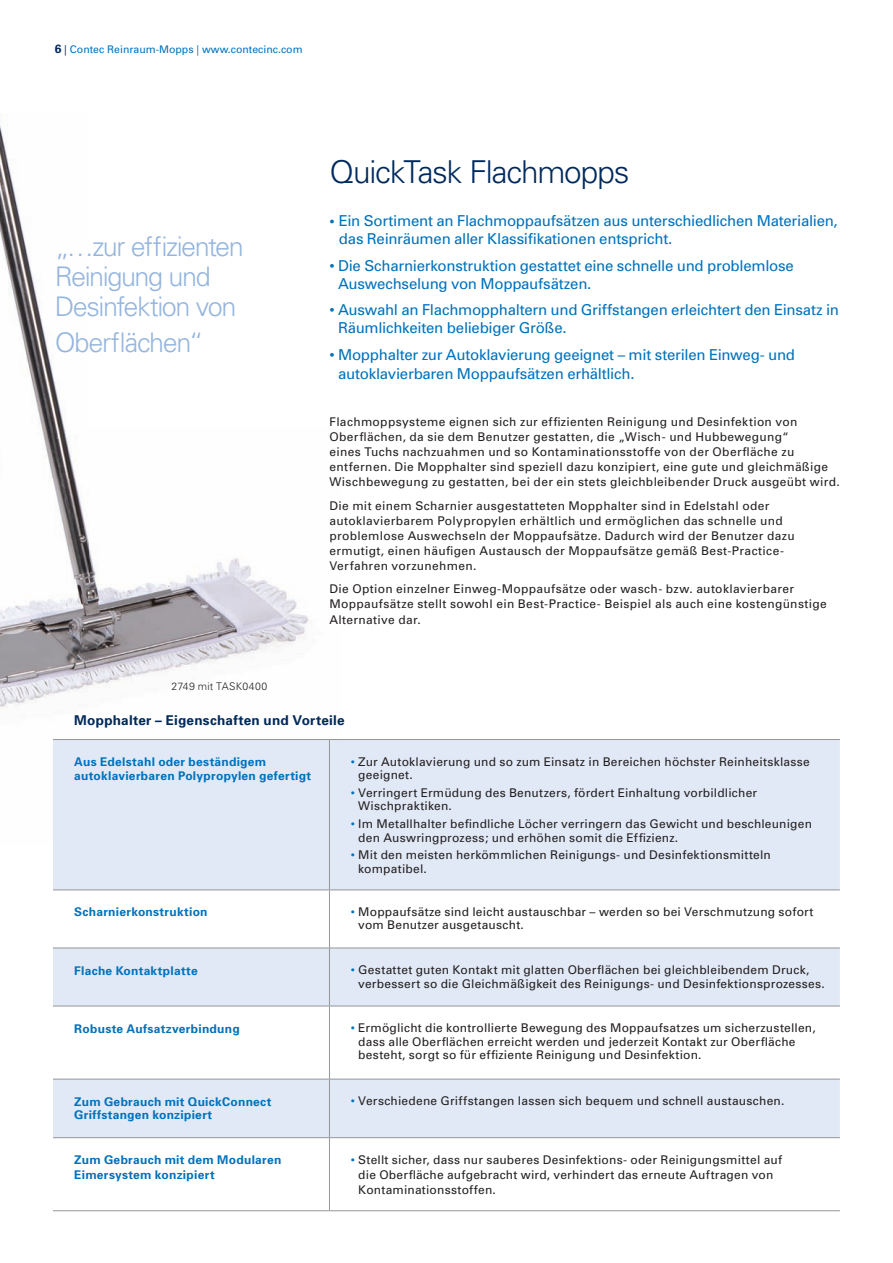
<style>
.page{position:relative;width:893px;height:1263px;background:#fff}
.page>*{position:absolute;margin:0;border:0;box-sizing:border-box;transform-origin:0 0}
.t1{font:300 31.5px "Univers";letter-spacing:-.035em;color:#00295c}
.t2{font:300 27px/30px "Univers";letter-spacing:-.055em;color:#95b5de}
.t3{font:15px/18px "Univers";letter-spacing:-.015em;color:#0072bc}
.t4{font:700 13.5px "Univers";letter-spacing:.02em;color:#00295c}
.t5{font:12px/15px "Univers";letter-spacing:.02em;color:#231f20}
.t6{font:700 12px/13.5px "Univers";letter-spacing:.02em;color:#0072bc}
.t7{font:10.5px "Univers";color:#0072bc}
.t8{font:300 10.5px "Univers";letter-spacing:.02em;color:#231f20}
.s1{font-weight:700;font-size:12px;color:#00295c}
.s2{color:#00295c}
.s3{font-weight:700}
.s4{color:#0072bc}
</style>
<div class="page">
<img style="left:0;top:125px;width:309px;height:584px">
<svg style="left:53px;top:740px;width:787px;height:396px;fill:#e1e9f6"></svg>
<hr style="left:329px;top:889px;width:511px;height:1px;background:#939598">
<hr style="left:329px;top:947px;width:511px;height:1px;background:#939598">
<hr style="left:329px;top:1005px;width:511px;height:1px;background:#939598">
<hr style="left:329px;top:1078px;width:511px;height:1px;background:#939598">
<hr style="left:329px;top:1136px;width:511px;height:1px;background:#939598">
<hr style="left:329px;top:1209px;width:511px;height:1px;background:#939598">
<hr style="left:329px;top:739px;width:1px;height:150px;background:#939598">
<hr style="left:53px;top:889px;width:276px;height:1px;background:#939598">
<hr style="left:329px;top:890px;width:1px;height:57px;background:#939598">
<hr style="left:53px;top:947px;width:276px;height:1px;background:#939598">
<hr style="left:329px;top:948px;width:1px;height:57px;background:#939598">
<hr style="left:53px;top:1005px;width:276px;height:1px;background:#939598">
<hr style="left:329px;top:1006px;width:1px;height:72px;background:#939598">
<hr style="left:53px;top:1078px;width:276px;height:1px;background:#939598">
<hr style="left:329px;top:1079px;width:1px;height:57px;background:#939598">
<hr style="left:53px;top:1136px;width:276px;height:1px;background:#939598">
<hr style="left:329px;top:1137px;width:1px;height:72px;background:#939598">
<hr style="left:53px;top:1209px;width:276px;height:1px;background:#939598">
<hr style="left:53px;top:739px;width:276px;height:1px;background:#939598">
<hr style="left:329px;top:739px;width:511px;height:1px;background:#939598">
<p class="t7" style="left:55px;top:43px;width:249px"><span class="s1">6</span> <span class="s2">|</span> Contec Reinraum-Mopps | www.contecinc.com</p>
<h2 class="t2" style="left:55px;top:231px;width:191px">„…zur effizienten<br>Reinigung und<br>Desinfektion von</h2>
<h2 class="t2" style="left:55px;top:327px;width:151px">Oberflächen“</h2>
<p class="t8" style="left:171px;top:680px;width:98px">2749 mit TASK0400</p>
<h1 class="t1" style="left:329px;top:153px;width:301px">QuickTask Flachmopps</h1>
<p class="t3" style="left:339px;top:212px;width:500px;text-indent:-9px"><span class="s3">•</span> Ein Sortiment an Flachmoppaufsätzen aus unterschiedlichen Materialien, das Reinräumen aller Klassifikationen entspricht.</p>
<p class="t3" style="left:338px;top:256px;width:457px;text-indent:-9px">• Die Scharnierkonstruktion gestattet eine schnelle und problemlose<br>Auswechselung von Moppaufsätzen.</p>
<p class="t3" style="left:338px;top:301px;width:502px;text-indent:-9px">• Auswahl an Flachmopphaltern und Griffstangen erleichtert den Einsatz in<br>Räumlichkeiten beliebiger Größe.</p>
<p class="t3" style="left:338px;top:345px;width:458px;line-height:19.5px;text-indent:-9px">• Mopphalter zur Autoklavierung geeignet – mit sterilen Einweg- und autoklavierbaren Moppaufsätzen erhältlich.</p>
<p class="t5" style="left:329px;top:414px;width:512px">Flachmoppsysteme eignen sich zur effizienten Reinigung und Desinfektion von Oberflächen, da sie dem Benutzer gestatten, die „Wisch- und Hubbewegung“<br>eines Tuchs nachzuahmen und so Kontaminationsstoffe von der Oberfläche zu entfernen. Die Mopphalter sind speziell dazu konzipiert, eine gute und gleichmäßige Wischbewegung zu gestatten, bei der ein stets gleichbleibender Druck ausgeübt wird.</p>
<p class="t5" style="left:329px;top:498px;width:467px">Die mit einem Scharnier ausgestatteten Mopphalter sind in Edelstahl oder autoklavierbarem Polypropylen erhältlich und ermöglichen das schnelle und problemlose Auswechseln der Moppaufsätze. Dadurch wird der Benutzer dazu ermutigt, einen häufigen Austausch der Moppaufsätze gemäß Best-Practice-Verfahren vorzunehmen.</p>
<p class="t5" style="left:329px;top:581px;width:499px">Die Option einzelner Einweg-Moppaufsätze oder wasch- bzw. autoklavierbarer<br>Moppaufsätze stellt sowohl ein Best-Practice- Beispiel als auch eine kostengünstige<br>Alternative dar.</p>
<p class="t4" style="left:74px;top:712px;width:272px">Mopphalter – Eigenschaften und Vorteile</p>
<p class="t6" style="left:74px;top:754px;width:238px">Aus Edelstahl oder beständigem autoklavierbaren Polypropylen gefertigt</p>
<p class="t5" style="left:358px;top:754px;width:453px;line-height:13.5px;text-indent:-8px"><span class="s4">•</span> Zur Autoklavierung und so zum Einsatz in Bereichen höchster Reinheitsklasse geeignet.</p>
<p class="t5" style="left:358px;top:785px;width:400px;line-height:13.5px;text-indent:-8px"><span class="s4">•</span> Verringert Ermüdung des Benutzers, fördert Einhaltung vorbildlicher<br>Wischpraktiken.</p>
<p class="t5" style="left:358px;top:817px;width:455px;line-height:13.5px;text-indent:-8px"><span class="s4">•</span> Im Metallhalter befindliche Löcher verringern das Gewicht und beschleunigen den Auswringprozess; und erhöhen somit die Effizienz.</p>
<p class="t5" style="left:358px;top:848px;width:414px;line-height:13.5px;text-indent:-8px"><span class="s4">•</span> Mit den meisten herkömmlichen Reinigungs- und Desinfektionsmitteln kompatibel.</p>
<p class="t6" style="left:74px;top:905px;width:135px">Scharnierkonstruktion</p>
<p class="t5" style="left:358px;top:904px;width:457px;line-height:13.5px;text-indent:-8px"><span class="s4">•</span> Moppaufsätze sind leicht austauschbar – werden so bei Verschmutzung sofort vom Benutzer ausgetauscht.</p>
<p class="t6" style="left:74px;top:963px;width:125px">Flache Kontaktplatte</p>
<p class="t5" style="left:358px;top:962px;width:468px;line-height:13.5px;text-indent:-8px"><span class="s4">•</span> Gestattet guten Kontakt mit glatten Oberflächen bei gleichbleibendem Druck, verbessert so die Gleichmäßigkeit des Reinigungs- und Desinfektionsprozesses.</p>
<p class="t6" style="left:74px;top:1021px;width:167px">Robuste Aufsatzverbindung</p>
<p class="t5" style="left:358px;top:1020px;width:459px;line-height:13.5px;text-indent:-8px"><span class="s4">•</span> Ermöglicht die kontrollierte Bewegung des Moppaufsatzes um sicherzustellen, dass alle Oberflächen erreicht werden und jederzeit Kontakt zur Oberfläche besteht, sorgt so für effiziente Reinigung und Desinfektion.</p>
<p class="t6" style="left:74px;top:1094px;width:199px">Zum Gebrauch mit QuickConnect<br>Griffstangen konzipiert</p>
<p class="t5" style="left:351px;top:1093px;width:435px"><span class="s4">•</span> Verschiedene Griffstangen lassen sich bequem und schnell austauschen.</p>
<p class="t6" style="left:74px;top:1152px;width:209px;line-height:15px">Zum Gebrauch mit dem Modularen<br>Eimersystem konzipiert</p>
<p class="t5" style="left:358px;top:1151px;width:425px;text-indent:-8px"><span class="s4">•</span> Stellt sicher, dass nur sauberes Desinfektions- oder Reinigungsmittel auf die Oberfläche aufgebracht wird, verhindert das erneute Auftragen von<br>Kontaminationsstoffen.</p>
</div>
